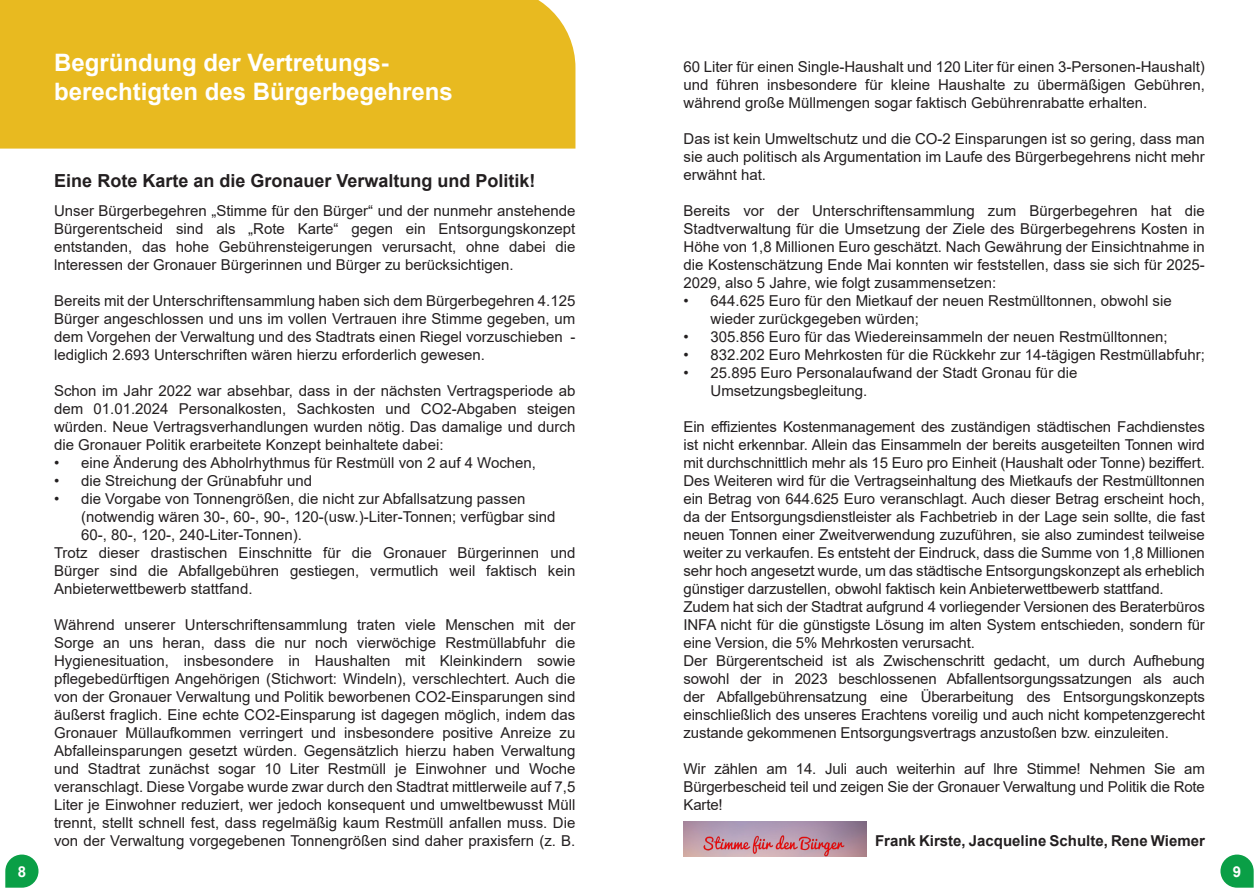
<style>
.page{position:relative;width:1259px;height:893px;background:#fff}
.page>*{position:absolute;margin:0;border:0;box-sizing:border-box;transform-origin:0 0}
.t1{font:700 24px/28.5px "Arial";color:#fff}
.t2{font:700 18px "Arial";color:#231f20}
.t3{font:15px/18px "Arial";color:#231f20;text-align:justify}
.t4{font:700 15px "Arial";color:#231f20}
.t5{font:700 15px "Arial";color:#fff}
</style>
<div class="page">
<div style="left:5px;top:854px;width:33px;height:34px;background:#0a9f46;border-radius:16px"></div>
<div style="left:1220px;top:854px;width:33px;height:34px;background:#0a9f46;border-radius:16px"></div>
<div style="left:0;top:0;width:575px;height:149px;background:#e8ba20"></div>
<img style="left:683px;top:822px;width:183px;height:35px">
<p class="t1" style="left:54px;top:49px;width:400px">Begründung der Vertretungs&shy;berechtigten des Bürgerbegehrens</p>
<p class="t2" style="left:54px;top:168px;width:483px">Eine Rote Karte an die Gronauer Verwaltung und Politik!</p>
<p class="t3" style="left:54px;top:202px;width:523px">Unser Bürgerbegehren „Stimme für den Bürger“ und der nunmehr anstehende Bürgerentscheid sind als „Rote Karte“ gegen ein Entsorgungskonzept entstanden, das hohe Gebührensteigerungen verursacht, ohne dabei die lnteressen der Gronauer Bürgerinnen und Bürger zu berücksichtigen.</p>
<p class="t3" style="left:54px;top:292px;width:523px">Bereits mit der Unterschriftensammlung haben sich dem Bürgerbegehren 4.125<br>Bürger angeschlossen und uns im vollen Vertrauen ihre Stimme gegeben, um dem Vorgehen der Verwaltung und des Stadtrats einen Riegel vorzuschieben - lediglich 2.693 Unterschriften wären hierzu erforderlich gewesen.</p>
<p class="t3" style="left:54px;top:382px;width:523px">Schon im Jahr 2022 war absehbar, dass in der nächsten Vertragsperiode ab dem 01.01.2024 Personalkosten, Sachkosten und CO2-Abgaben steigen würden. Neue Vertragsverhandlungen wurden nötig. Das damalige und durch die Gronauer Politik erarbeitete Konzept beinhaltete dabei:</p>
<p class="t3" style="left:54px;top:454px;width:483px">• eine Änderung des Abholrhythmus für Restmüll von 2 auf 4 Wochen,</p>
<p class="t3" style="left:54px;top:472px;width:259px">• die Streichung der Grünabfuhr und</p>
<p class="t3" style="left:81px;top:490px;width:476px;text-align:left;text-indent:-27px">• die Vorgabe von Tonnengrößen, die nicht zur Abfallsatzung passen (notwendig wären 30-, 60-, 90-, 120-(usw.)-Liter-Tonnen; verfügbar sind<br>60-, 80-, 120-, 240-Liter-Tonnen).</p>
<p class="t3" style="left:54px;top:544px;width:523px">Trotz dieser drastischen Einschnitte für die Gronauer Bürgerinnen und Bürger sind die Abfallgebühren gestiegen, vermutlich weil faktisch kein Anbieterwettbewerb stattfand.</p>
<p class="t3" style="left:54px;top:616px;width:523px">Während unserer Unterschriftensammlung traten viele Menschen mit der Sorge an uns heran, dass die nur noch vierwöchige Restmüllabfuhr die Hygienesituation, insbesondere in Haushalten mit Kleinkindern sowie pflegebedürftigen Angehörigen (Stichwort: Windeln), verschlechtert. Auch die von der Gronauer Verwaltung und Politik beworbenen CO2-Einsparungen sind äußerst fraglich. Eine echte CO2-Einsparung ist dagegen möglich, indem das Gronauer Müllaufkommen verringert und insbesondere positive Anreize zu Abfalleinsparungen gesetzt würden. Gegensätzlich hierzu haben Verwaltung und Stadtrat zunächst sogar 10 Liter Restmüll je Einwohner und Woche veranschlagt. Diese Vorgabe wurde zwar durch den Stadtrat mittlerweile auf 7,5<br>Liter je Einwohner reduziert, wer jedoch konsequent und umweltbewusst Müll trennt, stellt schnell fest, dass regelmäßig kaum Restmüll anfallen muss. Die von der Verwaltung vorgegebenen Tonnengrößen sind daher praxisfern (z. B.</p>
<p class="t3" style="left:683px;top:58px;width:523px">60 Liter für einen Single-Haushalt und 120 Liter für einen 3-Personen-Haushalt) und führen insbesondere für kleine Haushalte zu übermäßigen Gebühren, während große Müllmengen sogar faktisch Gebührenrabatte erhalten.</p>
<p class="t3" style="left:683px;top:130px;width:523px">Das ist kein Umweltschutz und die CO-2 Einsparungen ist so gering, dass man sie auch politisch als Argumentation im Laufe des Bürgerbegehrens nicht mehr erwähnt hat.</p>
<p class="t3" style="left:683px;top:202px;width:523px">Bereits vor der Unterschriftensammlung zum Bürgerbegehren hat die Stadtverwaltung für die Umsetzung der Ziele des Bürgerbegehrens Kosten in Höhe von 1,8 Millionen Euro geschätzt. Nach Gewährung der Einsichtnahme in die Kostenschätzung Ende Mai konnten wir feststellen, dass sie sich für 2025- 2029, also 5 Jahre, wie folgt zusammensetzen:</p>
<p class="t3" style="left:710px;top:292px;width:463px;text-indent:-27px">• 644.625 Euro für den Mietkauf der neuen Restmülltonnen, obwohl sie wieder zurückgegeben würden;</p>
<p class="t3" style="left:683px;top:328px;width:485px">• 305.856 Euro für das Wiedereinsammeln der neuen Restmülltonnen;</p>
<p class="t3" style="left:683px;top:346px;width:523px">• 832.202 Euro Mehrkosten für die Rückkehr zur 14-tägigen Restmüllabfuhr;</p>
<p class="t3" style="left:710px;top:364px;width:368px;text-indent:-27px">• 25.895 Euro Personalaufwand der Stadt Gronau für die<br>Umsetzungsbegleitung.</p>
<p class="t3" style="left:683px;top:418px;width:523px">Ein effizientes Kostenmanagement des zuständigen städtischen Fachdienstes ist nicht erkennbar. Allein das Einsammeln der bereits ausgeteilten Tonnen wird mit durchschnittlich mehr als 15 Euro pro Einheit (Haushalt oder Tonne) beziffert.<br>Des Weiteren wird für die Vertragseinhaltung des Mietkaufs der Restmülltonnen ein Betrag von 644.625 Euro veranschlagt. Auch dieser Betrag erscheint hoch, da der Entsorgungsdienstleister als Fachbetrieb in der Lage sein sollte, die fast neuen Tonnen einer Zweitverwendung zuzuführen, sie also zumindest teilweise weiter zu verkaufen. Es entsteht der Eindruck, dass die Summe von 1,8 Millionen sehr hoch angesetzt wurde, um das städtische Entsorgungskonzept als erheblich günstiger darzustellen, obwohl faktisch kein Anbieterwettbewerb stattfand.</p>
<p class="t3" style="left:683px;top:598px;width:523px">Zudem hat sich der Stadtrat aufgrund 4 vorliegender Versionen des Beraterbüros INFA nicht für die günstigste Lösung im alten System entschieden, sondern für eine Version, die 5% Mehrkosten verursacht.</p>
<p class="t3" style="left:683px;top:652px;width:523px">Der Bürgerentscheid ist als Zwischenschritt gedacht, um durch Aufhebung sowohl der in 2023 beschlossenen Abfallentsorgungssatzungen als auch der Abfallgebührensatzung eine Überarbeitung des Entsorgungskonzepts einschließlich des unseres Erachtens voreilig und auch nicht kompetenzgerecht zustande gekommenen Entsorgungsvertrags anzustoßen bzw. einzuleiten.</p>
<p class="t3" style="left:683px;top:760px;width:523px">Wir zählen am 14. Juli auch weiterhin auf lhre Stimme! Nehmen Sie am Bürgerbescheid teil und zeigen Sie der Gronauer Verwaltung und Politik die Rote Karte!</p>
<p class="t4" style="left:875px;top:830px;width:331px">Frank Kirste, Jacqueline Schulte, Rene Wiemer</p>
<p class="t5" style="left:18px;top:861px;width:10px">8</p>
<p class="t5" style="left:1233px;top:861px;width:10px">9</p>
</div>
